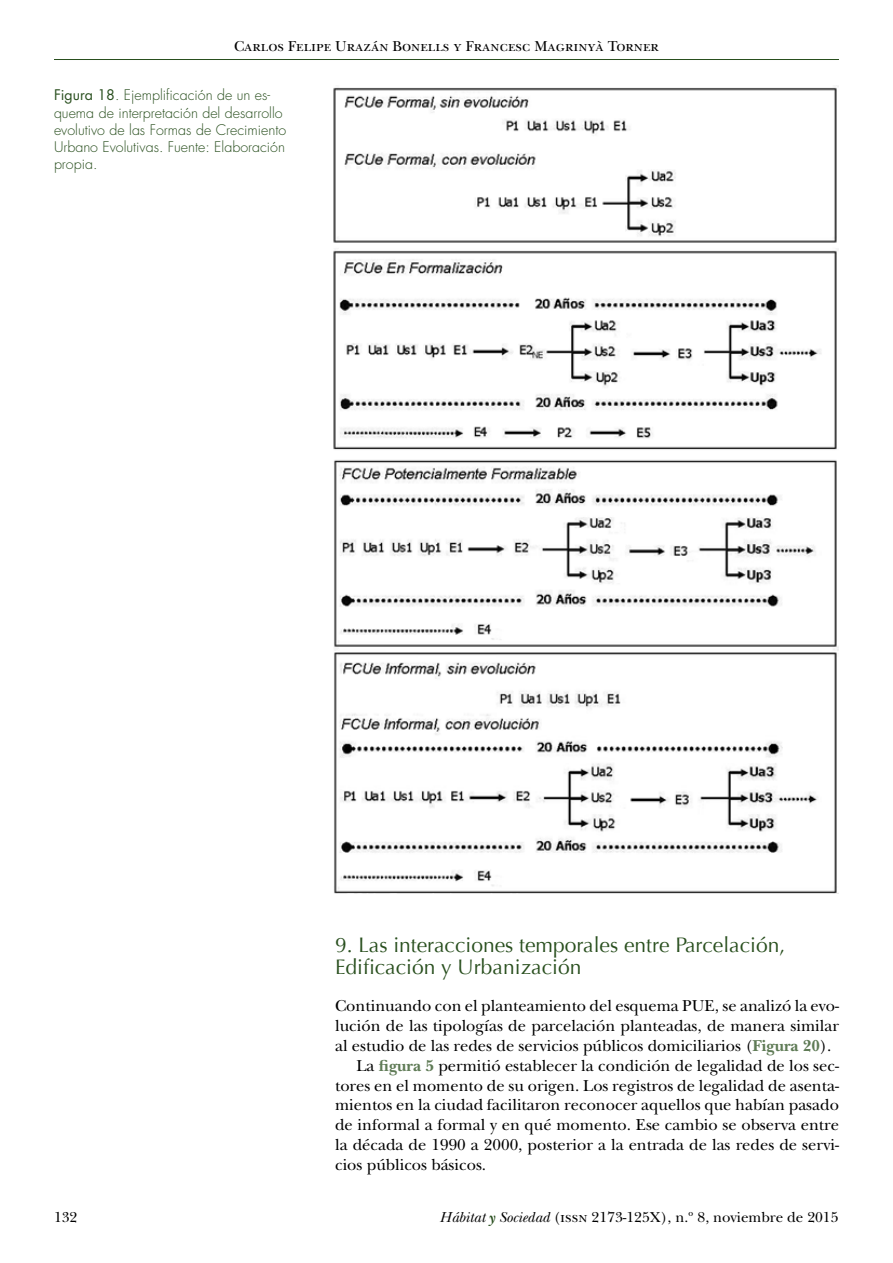
<style>
.page{position:relative;width:893px;height:1263px;background:#fff}
.page>*{position:absolute;margin:0;border:0;box-sizing:border-box;transform-origin:0 0}
.t1{font:21px/22.5px "Optima";color:#294f1e}
.t2{font:16.5px "New Baskerville Std";color:#000}
.t3{font:15px "New Baskerville Std";color:#000}
.t4{font:300 14.25px/17.1px "Futura Std";color:#294f1e}
.s1{font-weight:400}
.s2{font-weight:700;color:#5f7b56}
.s3{font-style:italic}
.s4{font-weight:700;font-style:italic;color:#294f1e}
</style>
<div class="page">
<hr style="left:54px;top:59px;width:785px;height:1px;background:#294f1e">
<img style="left:333px;top:85px;width:506px;height:808px">
<p class="t3" style="left:234px;top:37px;width:426px">Carlos Felipe Urazán Bonells y Francesc Magrinyà Torner</p>
<p class="t4" style="left:54px;top:87px;width:234px"><span class="s1">Figura 18</span>. Ejemplificación de un es&shy;quema de interpretación del desarrollo evolutivo de las Formas de Crecimiento Urbano Evolutivas. Fuente: Elaboración propia.</p>
<p class="t1" style="left:335px;top:934px;width:452px">9. Las interacciones temporales entre Parcelación,<br>Edificación y Urbanización</p>
<p class="t2" style="left:335px;top:996px;width:505px">Continuando con el planteamiento del esquema PUE, se analizó la evo-</p>
<p class="t2" style="left:335px;top:1016px;width:505px">lución de las tipologías de parcelación planteadas, de manera similar</p>
<p class="t2" style="left:335px;top:1036px;width:498px">al estudio de las redes de servicios públicos domiciliarios (<span class="s2">Figura 20</span>).</p>
<p class="t2" style="left:356px;top:1056px;width:484px">La <span class="s2">figura 5</span> permitió establecer la condición de legalidad de los sec-</p>
<p class="t2" style="left:335px;top:1076px;width:505px">tores en el momento de su origen. Los registros de legalidad de asenta-</p>
<p class="t2" style="left:335px;top:1095px;width:505px">mientos en la ciudad facilitaron reconocer aquellos que habían pasado</p>
<p class="t2" style="left:335px;top:1115px;width:505px">de informal a formal y en qué momento. Ese cambio se observa entre</p>
<p class="t2" style="left:335px;top:1135px;width:505px">la década de 1990 a 2000, posterior a la entrada de las redes de servi-</p>
<p class="t2" style="left:335px;top:1155px;width:153px">cios públicos básicos.</p>
<p class="t3" style="left:54px;top:1208px;width:25px">132</p>
<p class="t3" style="left:440px;top:1208px;width:400px"><span class="s3">Hábitat</span> <span class="s4">y</span> <span class="s3">Sociedad</span> (issn 2173-125X), n.º 8, noviembre de 2015</p>
</div>
